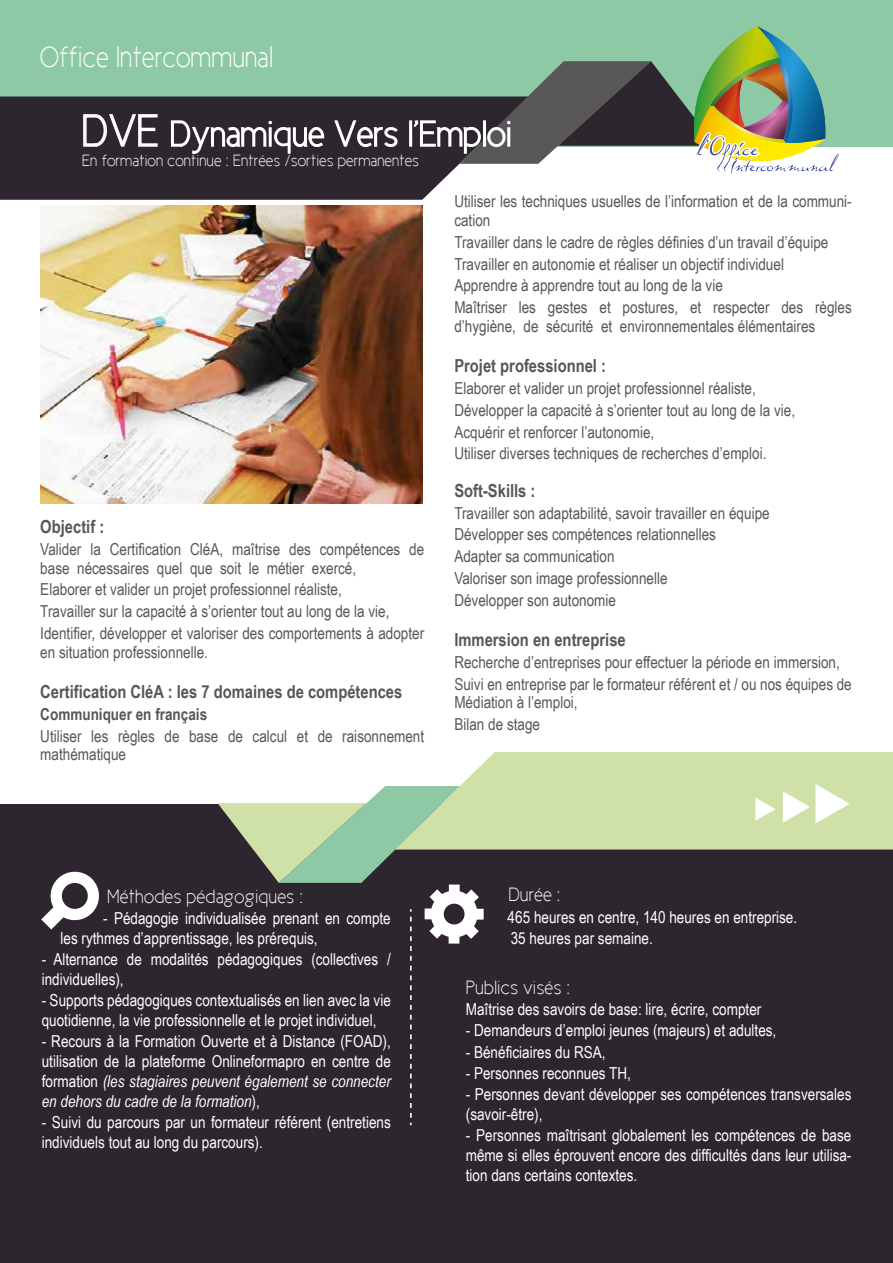
<style>
.page{position:relative;width:893px;height:1263px;background:#fff}
.page>*{position:absolute;margin:0;border:0;box-sizing:border-box;transform-origin:0 0}
.t1{font:30px "Cicle Fina";color:#fff;scale:.94 1}
.t2{font:19.5px "Cicle Fina";color:#fff}
.t3{font:700 18px "Arial Narrow";color:#575756}
.t4{font:16.5px/21.8px "Arial Narrow";color:#575756}
.t5{font:16.5px/19.8px "Arial Narrow";color:#fff}
.t6{font:16.5px "Cicle Fina";color:#fff}
.t7{font:700 16.5px "Arial Narrow";color:#575756}
.s1{font-style:italic}
</style>
<div class="page">
<div style="left:0;top:805px;width:893px;height:458px;background:#2e262e"></div>
<div style="left:0;top:0;width:893px;height:146px;background:#8dc9a4"></div>
<div style="left:460px;top:752px;width:433px;height:97px;background:#cfe1a6"></div>
<svg style="left:218px;top:786px;width:266px;height:339px"></svg>
<svg style="left:658px;top:779px;width:36px;height:37px"></svg>
<div style="left:0;top:96px;width:442px;height:104px;background:#2e262e"></div>
<svg style="left:82px;top:113px;width:76px;height:35px;background:#655f65"></svg>
<svg style="left:170px;top:96px;width:155px;height:59px;background:#4e484e"></svg>
<svg style="left:333px;top:120px;width:66px;height:28px;background:#686368"></svg>
<div style="left:409px;top:120px;width:3px;height:27px;border:2px solid #fff"></div>
<svg style="left:783px;top:779px;width:67px;height:44px"></svg>
<svg style="left:724px;top:779px;width:52px;height:42px;background:#d4e4af"></svg>
<svg style="left:413px;top:26px;width:427px;height:155px"></svg>
<img style="left:40px;top:206px;width:382px;height:298px">
<svg style="left:41px;top:871px;width:58px;height:58px"></svg>
<h1 class="t1" style="left:40px;top:41px;width:250px">Office Intercommunal</h1>
<p class="t6" style="left:82px;top:151px;width:338px">En formation continue : Entrées /sorties permanentes</p>
<p class="t3" style="left:40px;top:513px;width:65px">Objectif :</p>
<p class="t4" style="left:40px;top:539px;width:385px;line-height:18.8px">Valider la Certification CléA, maîtrise des compétences de base nécessaires quel que soit le métier exercé,</p>
<p class="t4" style="left:40px;top:578px;width:385px">Elaborer et valider un projet professionnel réaliste,<br>Travailler sur la capacité à s’orienter tout au long de la vie,<br>Identifier, développer et valoriser des comportements à adopter</p>
<p class="t4" style="left:40px;top:640px;width:169px">en situation professionnelle.</p>
<p class="t3" style="left:40px;top:678px;width:364px">Certification CléA : les 7 domaines de compétences</p>
<p class="t7" style="left:40px;top:702px;width:168px">Communiquer en français</p>
<p class="t4" style="left:40px;top:726px;width:385px;line-height:18.8px">Utiliser les règles de base de calcul et de raisonnement mathématique</p>
<p class="t4" style="left:454px;top:191px;width:399px;line-height:18.8px">Utiliser les techniques usuelles de l’information et de la communi&shy;cation</p>
<p class="t4" style="left:454px;top:230px;width:399px">Travailler dans le cadre de règles définies d’un travail d’équipe Travailler en autonomie et réaliser un objectif individuel<br>Apprendre à apprendre tout au long de la vie<br>Maîtriser les gestes et postures, et respecter des règles</p>
<p class="t4" style="left:454px;top:314px;width:363px">d’hygiène, de sécurité et environnementales élémentaires</p>
<p class="t3" style="left:454px;top:352px;width:153px">Projet professionnel :</p>
<p class="t4" style="left:454px;top:377px;width:342px">Elaborer et valider un projet professionnel réaliste, Développer la capacité à s’orienter tout au long de la vie, Acquérir et renforcer l’autonomie,<br>Utiliser diverses techniques de recherches d’emploi.</p>
<p class="t3" style="left:454px;top:477px;width:83px">Soft-Skills :</p>
<p class="t4" style="left:454px;top:501px;width:317px">Travailler son adaptabilité, savoir travailler en équipe Développer ses compétences relationnelles<br>Adapter sa communication<br>Valoriser son image professionnelle<br>Développer son autonomie</p>
<p class="t3" style="left:454px;top:626px;width:173px">Immersion en entreprise</p>
<p class="t4" style="left:454px;top:650px;width:399px">Recherche d’entreprises pour effectuer la période en immersion,<br>Suivi en entreprise par le formateur référent et / ou nos équipes de</p>
<p class="t4" style="left:454px;top:691px;width:125px">Médiation à l’emploi,<br>Bilan de stage</p>
<p class="t2" style="left:108px;top:886px;width:197px">Méthodes pédagogiques :</p>
<p class="t5" style="left:61px;top:907px;width:332px;text-indent:43px">- Pédagogie individualisée prenant en compte les rythmes d’apprentissage, les prérequis,</p>
<p class="t5" style="left:42px;top:949px;width:351px">- Alternance de modalités pédagogiques (collectives / individuelles),</p>
<p class="t5" style="left:42px;top:990px;width:351px">- Supports pédagogiques contextualisés en lien avec la vie quotidienne, la vie professionnelle et le projet individuel,</p>
<p class="t5" style="left:42px;top:1031px;width:351px;text-align:justify">- Recours à la Formation Ouverte et à Distance (FOAD), utilisation de la plateforme Onlineformapro en centre de formation <span class="s1">(les stagiaires peuvent également se connecter en dehors du cadre de la formation</span>),</p>
<p class="t5" style="left:42px;top:1111px;width:351px">- Suivi du parcours par un formateur référent (entretiens individuels tout au long du parcours).</p>
<p class="t2" style="left:509px;top:884px;width:53px">Durée :</p>
<p class="t5" style="left:508px;top:905px;width:291px;line-height:21.3px">465 heures en centre, 140 heures en entreprise.<br>35 heures par semaine.</p>
<p class="t2" style="left:466px;top:977px;width:106px">Publics visés :</p>
<p class="t5" style="left:466px;top:999px;width:297px">Maîtrise des savoirs de base: lire, écrire, compter</p>
<p class="t5" style="left:466px;top:1020px;width:312px">- Demandeurs d’emploi jeunes (majeurs) et adultes,</p>
<p class="t5" style="left:466px;top:1041px;width:141px">- Bénéficiaires du RSA,</p>
<p class="t5" style="left:466px;top:1062px;width:167px">- Personnes reconnues TH,</p>
<p class="t5" style="left:466px;top:1084px;width:387px">- Personnes devant développer ses compétences transversales (savoir-être),</p>
<p class="t5" style="left:466px;top:1125px;width:387px;text-align:justify">- Personnes maîtrisant globalement les compétences de base même si elles éprouvent encore des difficultés dans leur utilisa&shy;tion dans certains contextes.</p>
</div>
